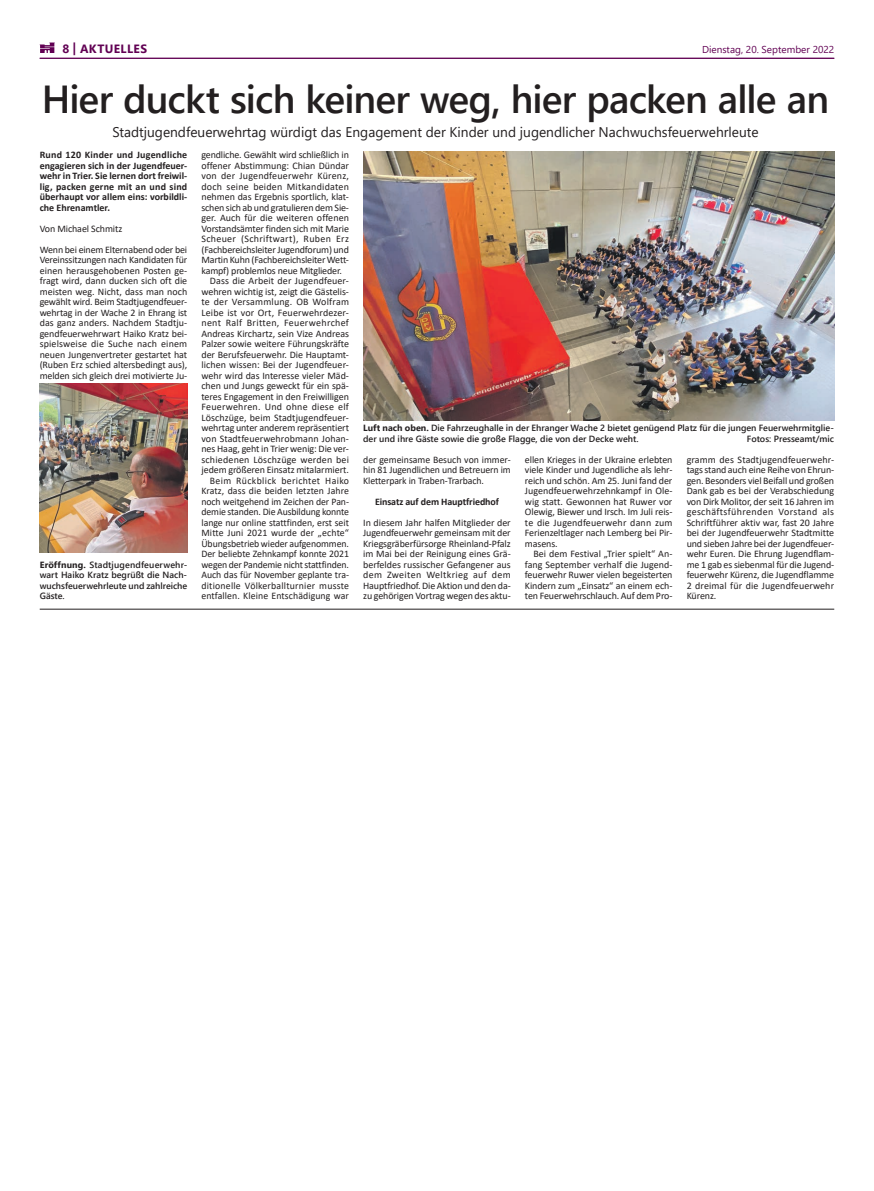
<style>
.page{position:relative;width:874px;height:1191px;background:#fff}
.page>*{position:absolute;margin:0;border:0;box-sizing:border-box;transform-origin:0 0}
.t1{font:600 39px "Segoe UI";letter-spacing:-.02em;color:#231f20}
.t2{font:14px "Segoe UI";color:#231f20}
.t3{font:700 12px "Segoe UI";letter-spacing:.035em;color:#610053}
.t4{font:10px/10.5px "Calibri";letter-spacing:-.005em;color:#231f20;text-align:justify}
.t5{font:700 10px/10.5px "Calibri";color:#231f20;text-align:justify}
.t6{font:10px "Calibri";letter-spacing:.02em;color:#231f20}
.t7{font:10px "Calibri";letter-spacing:.03em;color:#231f20}
.t8{font:10px "Calibri";letter-spacing:.015em;color:#231f20}
.t9{font:10px "Calibri";letter-spacing:.035em;color:#231f20}
.t10{font:10px "Segoe UI";color:#610053}
.t11{font:600 9px/10.5px "Segoe UI";color:#231f20}
.s1{font-size:12.7px}
.s2{font-weight:700}
</style>
<div class="page">
<hr style="left:40px;top:58px;width:793px;height:1px;background:#610053">
<svg style="left:40px;top:43px;width:15px;height:10px"></svg>
<hr style="left:40px;top:609px;width:793px;height:1px;background:#231f20">
<img style="left:363px;top:151px;width:470px;height:270px">
<img style="left:40px;top:383px;width:147px;height:170px">
<p class="t3" style="left:62px;top:37px;width:86px">8 <span class="s1">|</span> aKTUELLES</p>
<p class="t10" style="left:701px;top:40px;width:134px">Dienstag, 20. September 2022</p>
<h1 class="t1" style="left:42px;top:62px;width:788px">Hier duckt sich keiner weg, hier packen alle an</h1>
<h2 class="t2" style="left:112px;top:119px;width:647px">Stadtjugendfeuerwehrtag würdigt das Engagement der Kinder und jugendlicher Nachwuchsfeuerwehrleute</h2>
<p class="t5" style="left:40px;top:149px;width:149px">Rund 120 Kinder und Jugendliche engagieren sich in der Jugendfeuer&shy;wehr in Trier. Sie lernen dort freiwil&shy;lig, packen gerne mit an und sind überhaupt vor allem eins: vorbildli&shy;che Ehrenamtler.</p>
<p class="t4" style="left:40px;top:217px;width:149px;line-height:21px">Von Michael Schmitz<br>Wenn bei einem Elternabend oder bei</p>
<p class="t4" style="left:40px;top:254px;width:149px">Vereinssitzungen nach Kandidaten für einen herausgehobenen Posten ge&shy;fragt wird, dann ducken sich oft die meisten weg. N icht, dass man noch gewählt wird. Beim Stadtjugendfeuer&shy;wehrtag in der Wache 2 in Ehrang ist das ganz anders. Nachdem Stadtju&shy;gendfeuerwehrwart H aiko Kratz bei&shy;spielsweise die Suche nach einem neuen Jungenvertreter gestartet hat (Ruben Erz schied altersbedingt aus), melden sich gleich drei motivierte Ju-</p>
<p class="t4" style="left:201px;top:149px;width:149px">gendliche. Gewählt wird schließlich in</p>
<p class="t4" style="left:201px;top:160px;width:149px">offener Abstimmung: Chian Dündar</p>
<p class="t6" style="left:201px;top:169px;width:149px">von der Jugendfeuerwehr Kürenz,</p>
<p class="t6" style="left:201px;top:179px;width:149px">doch seine beiden Mitkandidaten</p>
<p class="t4" style="left:201px;top:191px;width:149px">nehmen das Ergebnis sportlich, klat-</p>
<p class="t4" style="left:201px;top:202px;width:149px">schen sich ab und gratulieren dem Sie-</p>
<p class="t4" style="left:201px;top:212px;width:149px">ger. Auch für die weiteren offenen</p>
<p class="t4" style="left:201px;top:223px;width:149px">Vorstandsämter finden sich mit Marie</p>
<p class="t7" style="left:201px;top:232px;width:149px">Scheuer (Schriftwart), Ruben Erz</p>
<p class="t4" style="left:201px;top:244px;width:149px">(Fachbereichsleiter Jugendforum) und</p>
<p class="t4" style="left:201px;top:254px;width:149px">Martin Kuhn (Fachbereichsleiter Wett-</p>
<p class="t4" style="left:201px;top:265px;width:142px">kampf) problemlos neue Mitglieder.</p>
<p class="t4" style="left:210px;top:275px;width:140px">Dass die Arbeit der Jugendfeuer-</p>
<p class="t4" style="left:201px;top:286px;width:149px">wehren wichtig ist, zeigt die Gästelis-</p>
<p class="t6" style="left:201px;top:295px;width:149px">te der Versammlung. OB Wolfram</p>
<p class="t8" style="left:201px;top:305px;width:149px">Leibe ist vor Ort, Feuerwehrdezer-</p>
<p class="t7" style="left:201px;top:316px;width:149px">nent Ralf Britten, Feuerwehrchef</p>
<p class="t4" style="left:201px;top:328px;width:149px">Andreas Kirchartz, sein Vize Andreas</p>
<p class="t4" style="left:201px;top:338px;width:149px">Palzer sowie weitere Führungskräfte</p>
<p class="t4" style="left:201px;top:349px;width:149px">der Berufsfeuerwehr. Die Hauptamt-</p>
<p class="t4" style="left:201px;top:359px;width:149px">lichen wissen: Bei der Jugendfeuer-</p>
<p class="t4" style="left:201px;top:370px;width:149px">wehr wird das I nteresse vieler Mäd-</p>
<p class="t4" style="left:201px;top:380px;width:149px">chen und Jungs geweckt für ein spä-</p>
<p class="t4" style="left:201px;top:391px;width:149px">teres Engagement in den Freiwilligen</p>
<p class="t6" style="left:201px;top:400px;width:149px">Feuerwehren. U nd ohne diese elf</p>
<p class="t4" style="left:201px;top:412px;width:149px">Löschzüge, beim Stadtjugendfeuer-</p>
<p class="t4" style="left:201px;top:422px;width:149px">wehrtag unter anderem repräsentiert</p>
<p class="t4" style="left:201px;top:433px;width:149px">von Stadtfeuerwehrobmann Johan-</p>
<p class="t4" style="left:201px;top:443px;width:149px">nes Haag, geht in Trier wenig: Die ver-</p>
<p class="t6" style="left:201px;top:452px;width:149px">schiedenen Löschzüge werden bei</p>
<p class="t4" style="left:201px;top:464px;width:149px">jedem größeren Einsatz mitalarmiert.</p>
<p class="t9" style="left:210px;top:473px;width:140px">Beim Rückblick berichtet Haiko</p>
<p class="t4" style="left:201px;top:485px;width:149px">Kratz, dass die beiden letzten Jahre</p>
<p class="t4" style="left:201px;top:496px;width:149px">noch weitgehend im Zeichen der Pan-</p>
<p class="t4" style="left:201px;top:506px;width:149px">demie standen. Die Ausbildung konnte</p>
<p class="t4" style="left:201px;top:517px;width:149px">lange nur online stattfinden, erst seit</p>
<p class="t8" style="left:201px;top:526px;width:149px">Mitte Juni 2021 wurde der „echte“</p>
<p class="t4" style="left:201px;top:538px;width:149px">Übungsbetrieb wieder aufgenommen.</p>
<p class="t4" style="left:201px;top:548px;width:149px">Der beliebte Zehnkampf konnte 2021</p>
<p class="t4" style="left:201px;top:559px;width:149px">wegen der Pandemie nicht stattfinden.</p>
<p class="t4" style="left:201px;top:569px;width:149px">Auch das für November geplante tra-</p>
<p class="t6" style="left:201px;top:578px;width:149px">ditionelle Völkerballturnier musste</p>
<p class="t4" style="left:201px;top:590px;width:149px">entfallen. Kleine Entschädigung war</p>
<p class="t11" style="left:363px;top:422px;width:472px"><span class="s2">Luft nach oben.</span> Die Fahrzeughalle in der Ehranger Wache 2 bietet genügend Platz für die jungen Feuerwehrmitglie&shy;der und ihre Gäste sowie die große Flagge, die von der Decke weht.</p>
<p class="t11" style="left:746px;top:432px;width:89px">Fotos: Presseamt/mic</p>
<p class="t4" style="left:686px;top:454px;width:149px">gramm des Stadtjugendfeuerwehr&shy;tags stand auch eine Reihe von Ehrun&shy;gen. Besonders viel Beifall und großen Dank gab es bei der Verabschiedung von Dirk Molitor, der seit 16 Jahren im geschäftsführenden Vorstand als Schriftführer aktiv war, fast 20 Jahre bei der Jugendfeuerwehr Stadtmitte und sieben Jahre bei der Jugendfeuer&shy;wehr Euren. Die Ehrung Jugendflam&shy;me 1 gab es siebenmal für die Jugend&shy;feuerwehr Kürenz, die Jugendflamme 2 dreimal für die Jugendfeuerwehr Kürenz.</p>
<p class="t4" style="left:363px;top:454px;width:149px">der gemeinsame Besuch von immer&shy;hin 81 Jugendlichen und Betreuern im Kletterpark in Traben-Trarbach.</p>
<p class="t5" style="left:375px;top:496px;width:125px">Einsatz auf dem Hauptfriedhof</p>
<p class="t4" style="left:363px;top:517px;width:149px">I n diesem Jahr halfen Mitglieder der Jugendfeuerwehr gemeinsam mit der Kriegsgräberfürsorge Rheinland-Pfalz im Mai bei der Reinigung eines Grä&shy;berfeldes russischer Gefangener aus dem Zweiten Weltkrieg auf dem Hauptfriedhof. Die Aktion und den da&shy;zu gehörigen Vortrag wegen des aktu-</p>
<p class="t4" style="left:524px;top:454px;width:149px">ellen Krieges in der U kraine erlebten viele Kinder und Jugendliche als lehr&shy;reich und schön. Am 25. Juni fand der Jugendfeuerwehrzehnkampf in Ole&shy;wig statt. Gewonnen hat Ruwer vor Olewig, Biewer und I rsch. I m Juli reis&shy;te die Jugendfeuerwehr dann zum Ferienzeltlager nach Lemberg bei Pir&shy;masens.</p>
<p class="t4" style="left:524px;top:548px;width:149px;text-indent:9px">Bei dem Festival „Trier spielt“ An&shy;fang September verhalf die Jugend&shy;feuerwehr Ruwer vielen begeisterten Kindern zum „Einsatz“ an einem ech&shy;ten Feuerwehrschlauch. Auf dem Pro-</p>
<p class="t11" style="left:40px;top:558px;width:149px;text-align:justify"><span class="s2">Eröffnung.</span> Stadtjugendfeuerwehr&shy;wart Haiko Kratz begrüßt die Nach&shy;wuchsfeuerwehrleute und zahlreiche Gäste.</p>
</div>
